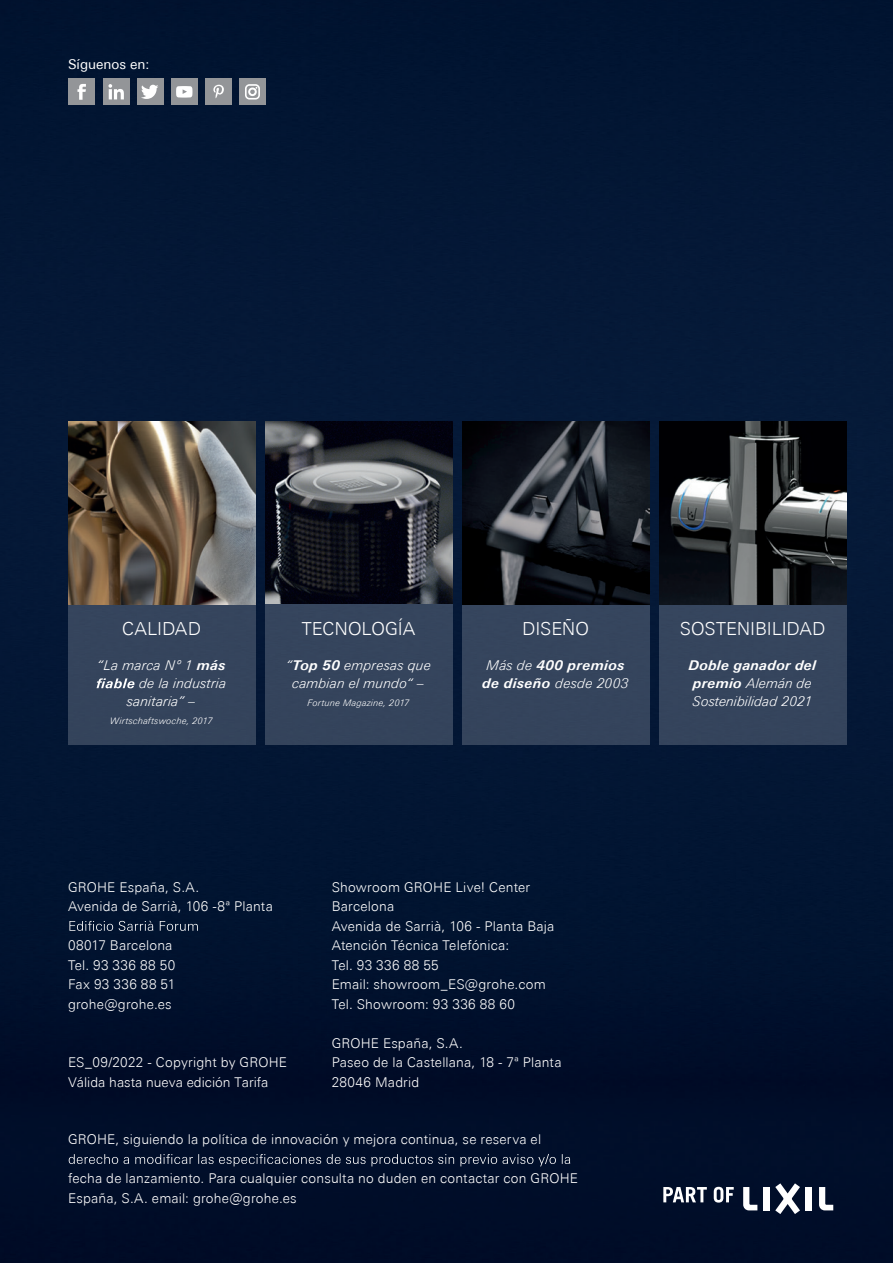
<style>
.page{position:relative;width:893px;height:1263px;background:#fff}
.page>*{position:absolute;margin:0;border:0;box-sizing:border-box;transform-origin:0 0}
.t1{font:300 18px "Univers Next Pro";color:#fff}
.t2{font:300 13.5px/19.5px "Univers Next Pro";letter-spacing:.015em;color:#fff}
.t3{font:italic 300 13.5px/18px "Univers Next Pro";letter-spacing:.02em;color:#fff;text-align:center}
.t4{font:italic 700 13.5px/18px "Univers Next Pro";letter-spacing:.03em;color:#fff}
.t5{font:13.5px "Univers Next Pro";color:#fff}
.t6{font:italic 300 9px "Univers Next Pro";letter-spacing:.035em;color:#fff}
.s1{font-weight:700}
.s2{font-weight:300}
</style>
<div class="page">
<img style="left:0;top:0;width:893px;height:1263px">
<svg style="left:743px;top:1187px;width:14px;height:23px"></svg>
<svg style="left:819px;top:1187px;width:14px;height:23px"></svg>
<div style="left:763px;top:1187px;width:7px;height:23px;background:#fff"></div>
<div style="left:805px;top:1187px;width:7px;height:23px;background:#fff"></div>
<svg style="left:775px;top:1183px;width:25px;height:31px"></svg>
<svg style="left:663px;top:1187px;width:44px;height:15px"></svg>
<svg style="left:714px;top:1187px;width:20px;height:15px"></svg>
<div style="left:68px;top:78px;width:27px;height:27px;background:#939598"></div>
<svg style="left:77px;top:84px;width:9px;height:16px"></svg>
<div style="left:103px;top:78px;width:27px;height:27px;background:#939598"></div>
<div style="left:137px;top:78px;width:27px;height:27px;background:#939598"></div>
<svg style="left:141px;top:85px;width:17px;height:14px"></svg>
<div style="left:205px;top:78px;width:27px;height:27px;background:#939598"></div>
<div style="left:239px;top:78px;width:27px;height:27px;background:#939598"></div>
<svg style="left:213px;top:85px;width:11px;height:13px"></svg>
<div style="left:171px;top:78px;width:27px;height:27px;background:#939598"></div>
<svg style="left:176px;top:86px;width:16px;height:12px"></svg>
<svg style="left:245px;top:84px;width:15px;height:16px"></svg>
<svg style="left:108px;top:84px;width:16px;height:15px"></svg>
<div style="left:68px;top:421px;width:187px;height:323px;background:#34445c"></div>
<div style="left:265px;top:421px;width:187px;height:323px;background:#35445c"></div>
<div style="left:462px;top:421px;width:187px;height:323px;background:#35445d"></div>
<div style="left:659px;top:421px;width:187px;height:323px;background:#35455d"></div>
<img style="left:265px;top:421px;width:187px;height:183px">
<img style="left:659px;top:421px;width:187px;height:184px">
<img style="left:68px;top:421px;width:187px;height:184px">
<img style="left:462px;top:421px;width:187px;height:184px">
<svg style="left:69px;top:1154px;width:501px;height:12px;background:#263249"></svg>
<svg style="left:69px;top:921px;width:129px;height:10px"></svg>
<svg style="left:97px;top:678px;width:37px;height:10px"></svg>
<p class="t5" style="left:68px;top:57px;width:83px">Síguenos en:</p>
<h1 class="t1" style="left:122px;top:618px;width:80px">CALIDAD</h1>
<h1 class="t1" style="left:302px;top:618px;width:115px">TECNOLOGÍA</h1>
<h1 class="t1" style="left:522px;top:618px;width:69px">DISEÑO</h1>
<h1 class="t1" style="left:680px;top:618px;width:147px">SOSTENIBILIDAD</h1>
<p class="t3" style="left:286px;top:656px;width:147px">“<span class="s1">Top 50</span> empresas que cambian el mundo“ –</p>
<p class="t6" style="left:307px;top:698px;width:104px">Fortune Magazine, 2017</p>
<p class="t4" style="left:482px;top:656px;width:148px"><span class="s2">Más de</span> 400 premios de diseño <span class="s2">desde 2003</span></p>
<p class="t3" style="left:689px;top:656px;width:129px"><span class="s1">Doble ganador del premio</span> Alemán de<br>Sostenibilidad 2021</p>
<p class="t3" style="left:97px;top:656px;width:130px">“La marca Nº 1 <span class="s1">más</span></p>
<p class="t3" style="left:140px;top:674px;width:88px">de la industria</p>
<p class="t3" style="left:127px;top:692px;width:70px">sanitaria” –</p>
<p class="t6" style="left:110px;top:716px;width:104px">Wirtschaftswoche, 2017</p>
<p class="t2" style="left:68px;top:877px;width:206px">GROHE España, S.A.<br>Avenida de Sarrià, 106 -8ª Planta</p>
<p class="t2" style="left:68px;top:936px;width:109px">08017 Barcelona<br>Tel. 93 336 88 50<br>Fax 93 336 88 51 grohe@grohe.es</p>
<p class="t2" style="left:68px;top:1053px;width:220px">ES_09/2022 - Copyright by GROHE<br>Válida hasta nueva edición Tarifa</p>
<p class="t2" style="left:332px;top:877px;width:224px">Showroom GROHE Live! Center<br>Barcelona<br>Avenida de Sarrià, 106 - Planta Baja<br>Atención Técnica Telefónica:<br>Tel. 93 336 88 55<br>Email: showroom_ES@grohe.com<br>Tel. Showroom: 93 336 88 60</p>
<p class="t2" style="left:332px;top:1033px;width:231px">GROHE España, S.A.<br>Paseo de la Castellana, 18 - 7ª Planta<br>28046 Madrid</p>
<p class="t2" style="left:68px;top:1130px;width:475px">GROHE, siguiendo la política de innovación y mejora continua, se reserva el</p>
<p class="t2" style="left:68px;top:1169px;width:511px">fecha de lanzamiento. Para cualquier consulta no duden en contactar con GROHE<br>España, S.A. email: grohe@grohe.es</p>
</div>
